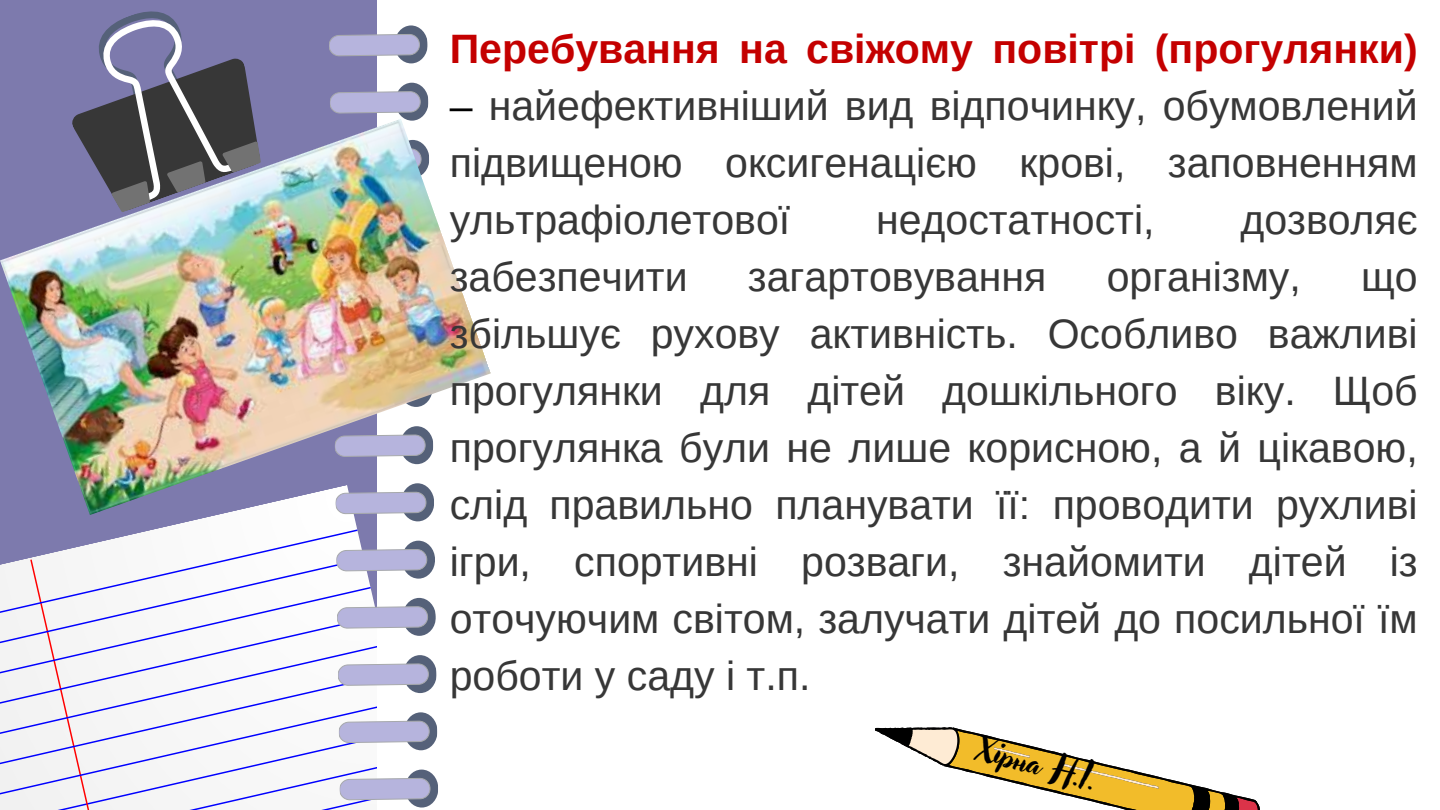
<style>
.page{position:relative;width:1440px;height:810px;background:#fff}
.page>*{position:absolute;margin:0;border:0;box-sizing:border-box;transform-origin:0 0}
.t1{font:41.1px/57px "Arimo";color:#373737;text-align:justify}
.t2{font:700 41.1px "Arimo";color:#c40000}
.t3{font:31px "Adlery Pro";color:#000}
.s1{color:#000}
</style>
<div class="page">
<svg style="left:0;top:0;width:438px;height:810px"></svg>
<svg style="left:329px;top:34px;width:101px;height:766px"></svg>
<img style="left:0;top:119px;width:491px;height:396px">
<svg style="left:875px;top:727px;width:385px;height:83px"></svg>
<svg style="left:903px;top:727px;width:256px;height:83px"></svg>
<p class="t2" style="left:450px;top:26px;width:969px">Перебування на свіжому повітрі (прогулянки)</p>
<p class="t1" style="left:450px;top:77px;width:969px"><span class="s1">–</span> найефективніший вид відпочинку, обумовлений підвищеною оксигенацією крові, заповненням ультрафіолетової</p>
<p class="t1" style="left:876px;top:191px;width:280px">недостатності,</p>
<p class="t1" style="left:1240px;top:191px;width:179px">дозволяє</p>
<p class="t1" style="left:450px;top:248px;width:239px">забезпечити</p>
<p class="t1" style="left:748px;top:248px;width:300px">загартовування</p>
<p class="t1" style="left:1107px;top:248px;width:196px">організму,</p>
<p class="t1" style="left:450px;top:248px;width:969px;text-indent:911px">що збільшує рухову активність. Особливо важливі прогулянки для дітей дошкільного віку. Щоб прогулянка були не лише корисною, а й цікавою, слід правильно планувати її: проводити рухливі ігри, спортивні розваги, знайомити дітей із оточуючим світом, залучати дітей до посильної їм роботи у саду і т.п.</p>
<p class="t3" style="left:981px;top:734px;width:125px;rotate:15deg">Хірна Н.І.</p>
</div>
